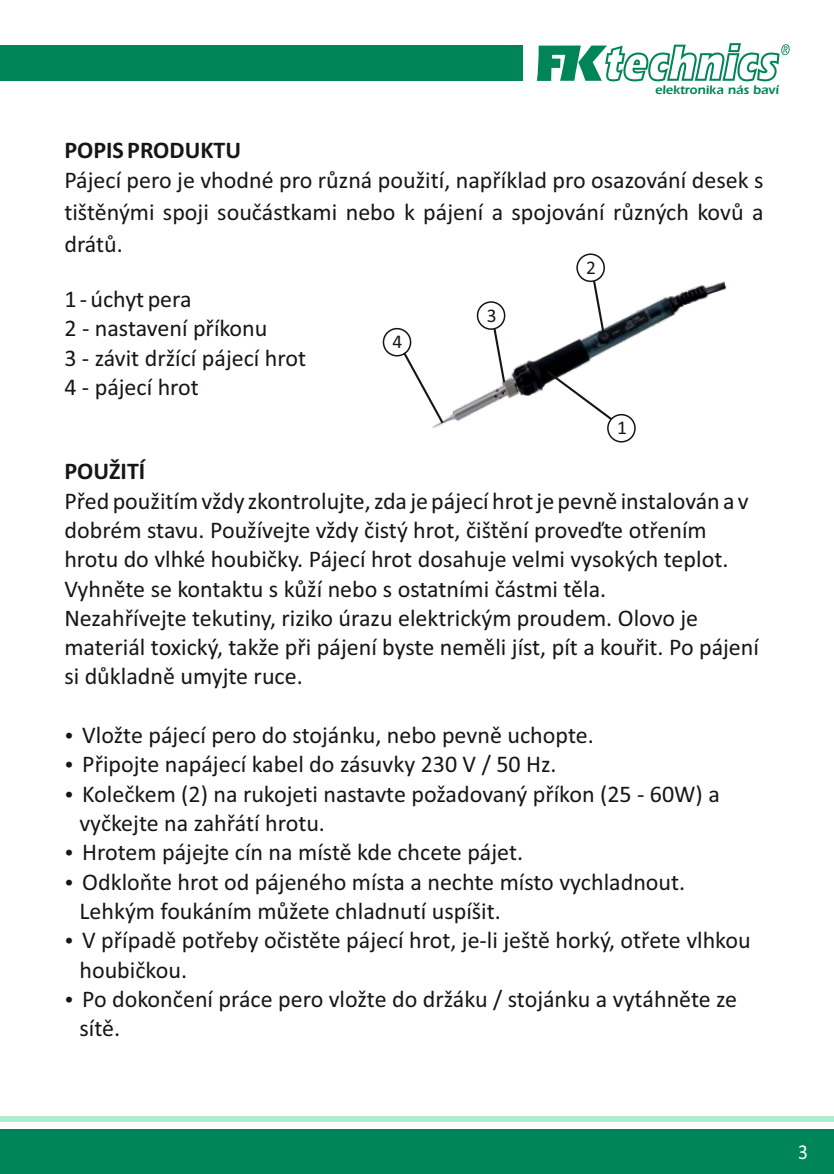
<style>
.page{position:relative;width:834px;height:1174px;background:#fff}
.page>*{position:absolute;margin:0;border:0;box-sizing:border-box;transform-origin:0 0}
.t1{font:24px/29.4px "Calibri";color:#151616}
.t2{font:700 24px "Calibri";color:#151616}
.t3{font:21.3px "Calibri";color:#fff;scale:.91 1}
.t4{font:19.5px "Calibri";color:#151616}
.t5{font:900 12.9px "Erie";color:#008559}
</style>
<div class="page">
<img style="left:432px;top:281px;width:295px;height:162px">
<svg style="left:544px;top:369px;width:91px;height:73px"></svg>
<svg style="left:576px;top:253px;width:30px;height:84px"></svg>
<svg style="left:382px;top:328px;width:63px;height:98px"></svg>
<svg style="left:476px;top:301px;width:30px;height:83px"></svg>
<div style="left:0;top:1129px;width:833px;height:45px;background:#008559"></div>
<div style="left:0;top:1116px;width:833px;height:5px;background:#adeccd"></div>
<svg style="left:536px;top:43px;width:251px;height:38px"></svg>
<div style="left:0;top:46px;width:522px;height:35px;background:#008559"></div>
<p class="t5" style="left:655px;top:84px;width:125px">elektronika nás baví</p>
<p class="t2" style="left:64px;top:140px;width:178px">POPIS PRODUKTU</p>
<p class="t1" style="left:64px;top:166px;width:700px;line-height:32.1px;text-align:justify">Pájecí pero je vhodné pro různá použití, například pro osazování desek s tištěnými spoji součástkami nebo k pájení a spojování různých kovů a drátů.</p>
<p class="t1" style="left:64px;top:286px;width:129px">1 - úchyt pera</p>
<p class="t1" style="left:64px;top:316px;width:204px">2 - nastavení příkonu</p>
<p class="t1" style="left:64px;top:345px;width:243px">3 - závit držící pájecí hrot<br>4 - pájecí hrot</p>
<p class="t2" style="left:64px;top:461px;width:82px">POUŽITÍ</p>
<p class="t4" style="left:392px;top:334px;width:11px">4</p>
<p class="t4" style="left:486px;top:307px;width:11px">3</p>
<p class="t4" style="left:586px;top:259px;width:11px">2</p>
<p class="t4" style="left:617px;top:420px;width:11px">1</p>
<p class="t1" style="left:64px;top:488px;width:685px">Před použitím vždy zkontrolujte, zda je pájecí hrot je pevně instalován a v</p>
<p class="t1" style="left:64px;top:517px;width:696px">dobrém stavu. Používejte vždy čistý hrot, čištění proveďte otřením hrotu do vlhké houbičky. Pájecí hrot dosahuje velmi vysokých teplot.<br>Vyhněte se kontaktu s kůží nebo s ostatními částmi těla.<br>Nezahřívejte tekutiny, riziko úrazu elektrickým proudem. Olovo je materiál toxický, takže při pájení byste neměli jíst, pít a kouřit. Po pájení si důkladně umyjte ruce.</p>
<p class="t1" style="left:79px;top:722px;width:641px">Vložte pájecí pero do stojánku, nebo pevně uchopte.<br>Připojte napájecí kabel do zásuvky 230 V / 50 Hz.<br>Kolečkem (2) na rukojeti nastavte požadovaný příkon (25 - 60W) a vyčkejte na zahřátí hrotu.</p>
<p class="t1" style="left:79px;top:869px;width:672px">Odkloňte hrot od pájeného místa a nechte místo vychladnout.<br>Lehkým foukáním můžete chladnutí uspíšit.<br>V případě potřeby očistěte pájecí hrot, je-li ještě horký, otřete vlhkou houbičkou.</p>
<p class="t1" style="left:82px;top:839px;width:442px">Hrotem pájejte cín na místě kde chcete pájet.</p>
<p class="t1" style="left:79px;top:986px;width:659px">Po dokončení práce pero vložte do držáku / stojánku a vytáhněte ze sítě.</p>
<p class="t3" style="left:797px;top:1143px;width:12px">3</p>
</div>
